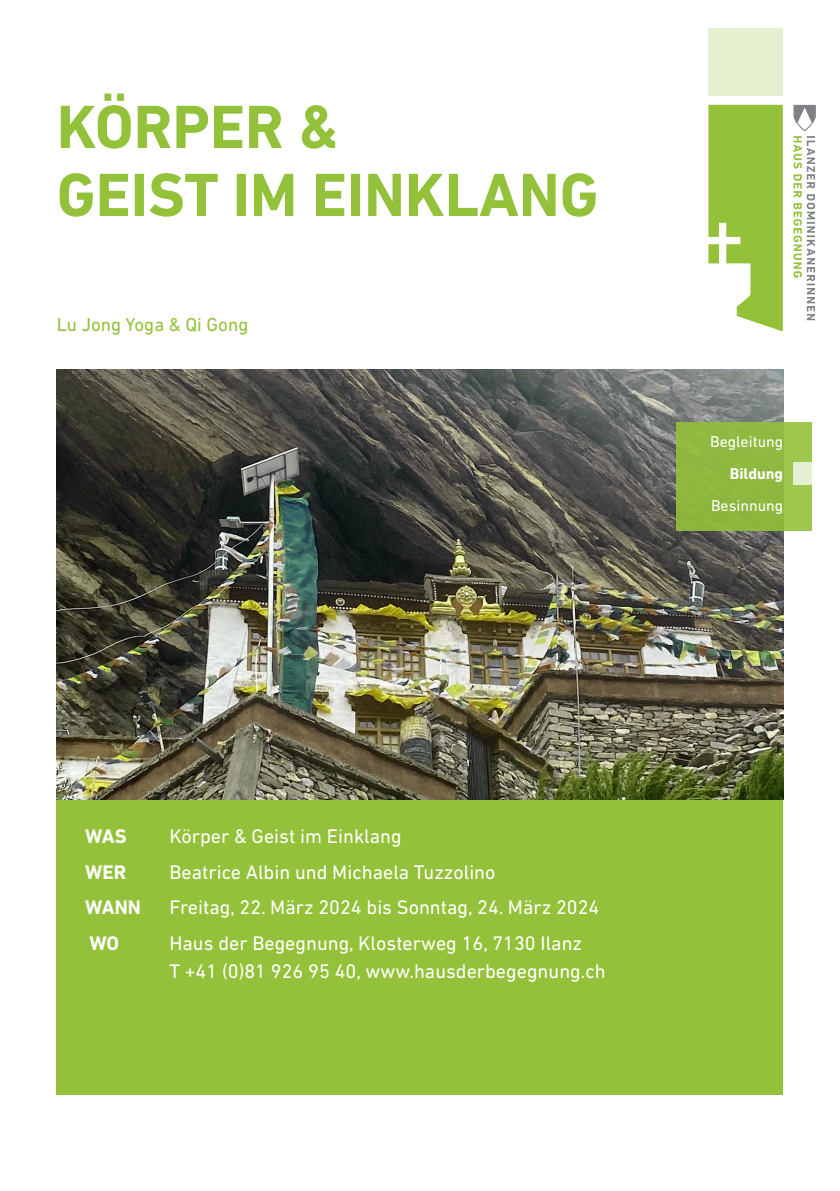
<style>
.page{position:relative;width:840px;height:1191px;background:#fff}
.page>*{position:absolute;margin:0;border:0;box-sizing:border-box;transform-origin:0 0}
.Headline{font:700 62px "DIN Next LT Pro";color:#93c139}
.Fliesstext{font:20px "DIN Next LT Pro";color:#fff}
.W-Fragen_plakat{font:700 20px "DIN Next LT Pro";color:#fff}
.Subline{font:19px "DIN Next LT Pro";color:#93c139}
.t1{font:15.8px "DIN Next LT Pro";color:#fff}
.t2{font:700 15.8px "DIN Next LT Pro";color:#fff}
</style>
<div class="page">
<div style="left:57px;top:799px;width:725px;height:295px;background:#93c139"></div>
<div style="left:708px;top:28px;width:74px;height:68px;background:#e4f0d0"></div>
<svg style="left:708px;top:105px;width:107px;height:226px"></svg>
<svg style="left:782px;top:422px;width:29px;height:108px;background:#9dc64c"></svg>
<div style="left:793px;top:463px;width:18px;height:22px;background:#e5efd2"></div>
<img style="left:57px;top:370px;width:725px;height:429px">
<p class="Headline" style="left:57px;top:91px;width:283px">KÖRPER &amp;</p>
<p class="Headline" style="left:57px;top:159px;width:543px">GEIST IM EINKLANG</p>
<p class="Subline" style="left:57px;top:313px;width:193px">Lu Jong Yoga &amp; Qi Gong</p>
<p class="t1" style="left:709px;top:433px;width:75px">Begleitung</p>
<p class="t2" style="left:729px;top:465px;width:55px">Bildung</p>
<p class="t1" style="left:710px;top:497px;width:74px">Besinnung</p>
<p class="W-Fragen_plakat" style="left:85px;top:824px;width:43px">WAS</p>
<p class="W-Fragen_plakat" style="left:85px;top:860px;width:43px">WER</p>
<p class="W-Fragen_plakat" style="left:85px;top:895px;width:57px">WANN</p>
<p class="W-Fragen_plakat" style="left:89px;top:931px;width:31px">WO</p>
<p class="Fliesstext" style="left:169px;top:824px;width:233px">Körper &amp; Geist im Einklang</p>
<p class="Fliesstext" style="left:169px;top:860px;width:327px">Beatrice Albin und Michaela Tuzzolino</p>
<p class="Fliesstext" style="left:169px;top:895px;width:431px">Freitag, 22. März 2024 bis Sonntag, 24. März 2024</p>
<p class="Fliesstext" style="left:169px;top:931px;width:414px">Haus der Begegnung, Klosterweg 16, 7130 Ilanz</p>
<p class="Fliesstext" style="left:169px;top:959px;width:437px">T +41 (0)81 926 95 40, www.hausderbegegnung.ch</p>
</div>
